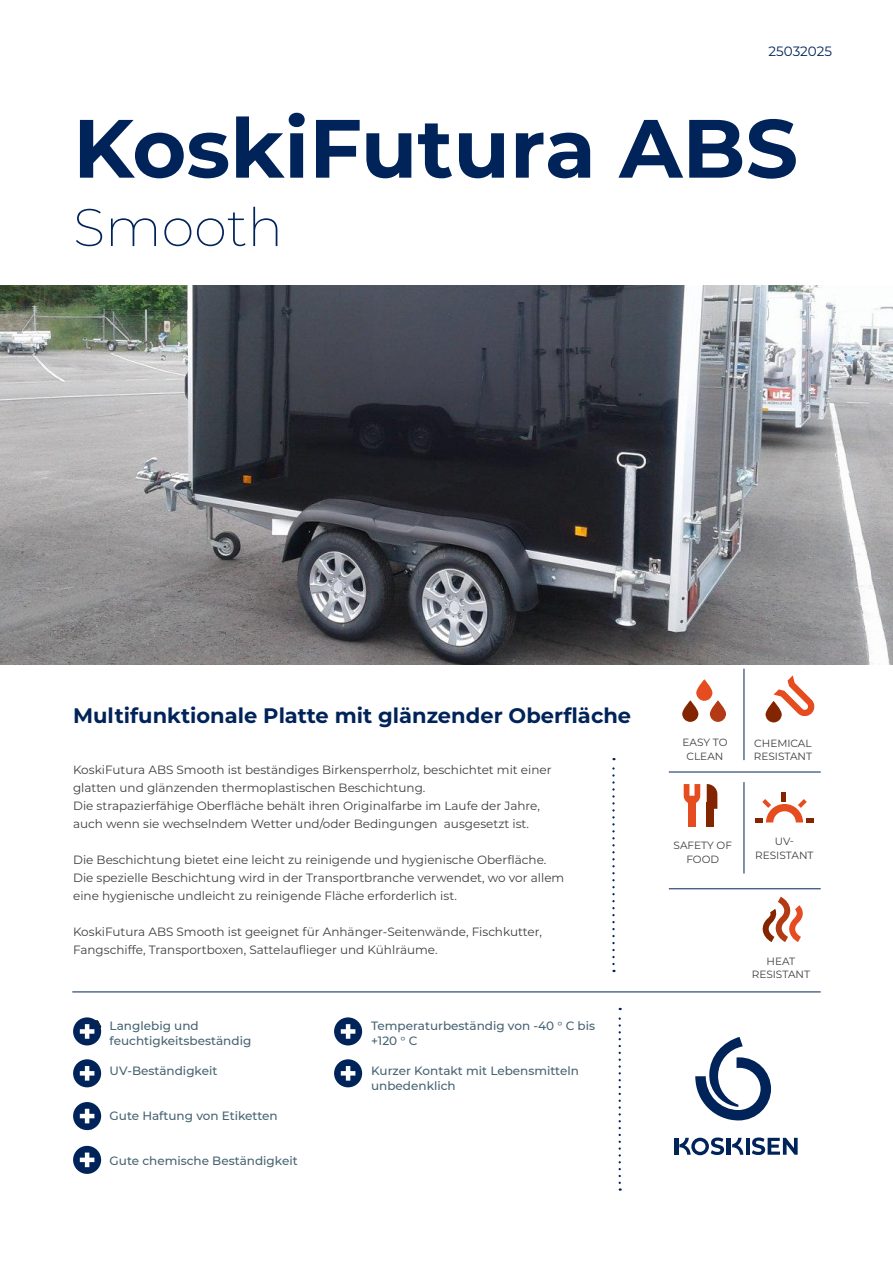
<style>
.page{position:relative;width:893px;height:1263px;background:#fff}
.page>*{position:absolute;margin:0;border:0;box-sizing:border-box;transform-origin:0 0}
.t1{font:700 82.5px "Montserrat";color:#002359}
.t2{font:200 52.95px "Montserrat";color:#002359}
.t3{font:700 21px "Montserrat";color:#002359}
.base{font:13.5px "Montserrat";color:#002359}
.base-2{font:12px/18px "Montserrat";color:#3e3e3f}
.Benefits_list{font:500 12px/15px "Montserrat";color:#476372}
.icon_text{font:10.5px/13.5px "Montserrat";color:#3e3e3f;text-align:center}
</style>
<div class="page">
<img style="left:0;top:286px;width:893px;height:378px">
<hr style="left:746px;top:1138px;width:3px;height:17px;background:#002359">
<hr style="left:674px;top:1138px;width:4px;height:17px;background:#002359">
<hr style="left:727px;top:1138px;width:4px;height:17px;background:#002359">
<svg style="left:752px;top:1137px;width:46px;height:18px"></svg>
<svg style="left:679px;top:1137px;width:45px;height:18px"></svg>
<svg style="left:732px;top:1138px;width:11px;height:17px"></svg>
<svg style="left:695px;top:1037px;width:76px;height:83px"></svg>
<svg style="left:612px;top:758px;width:3px;height:206px"></svg>
<svg style="left:619px;top:1008px;width:2px;height:183px"></svg>
<hr style="left:72px;top:991px;width:749px;height:1px;background:#002359">
<hr style="left:669px;top:888px;width:152px;height:1px;background:#002359">
<hr style="left:669px;top:772px;width:152px;height:1px;background:#002359">
<hr style="left:744px;top:782px;width:1px;height:91px;background:#002359">
<hr style="left:744px;top:669px;width:1px;height:91px;background:#002359">
<svg style="left:82px;top:1111px;width:19px;height:19px"></svg>
<svg style="left:96px;top:1020px;width:5px;height:20px"></svg>
<div style="left:73px;top:1017px;width:28px;height:28px;background:#002359;border-radius:50%"></div>
<svg style="left:85px;top:1024px;width:4px;height:15px"></svg>
<div style="left:80px;top:1029px;width:14px;height:5px;background:#fff"></div>
<div style="left:334px;top:1017px;width:28px;height:28px;background:#002359;border-radius:50%"></div>
<svg style="left:346px;top:1024px;width:4px;height:15px"></svg>
<div style="left:341px;top:1029px;width:14px;height:5px;background:#fff"></div>
<div style="left:73px;top:1059px;width:28px;height:28px;background:#002359;border-radius:50%"></div>
<hr style="left:85px;top:1066px;width:4px;height:14px;background:#fff">
<svg style="left:80px;top:1071px;width:14px;height:4px"></svg>
<div style="left:334px;top:1059px;width:28px;height:28px;background:#002359;border-radius:50%"></div>
<hr style="left:346px;top:1066px;width:4px;height:14px;background:#fff">
<svg style="left:341px;top:1071px;width:14px;height:4px"></svg>
<svg style="left:73px;top:1102px;width:28px;height:28px"></svg>
<hr style="left:85px;top:1109px;width:4px;height:14px;background:#fff">
<hr style="left:80px;top:1114px;width:14px;height:4px;background:#fff">
<div style="left:73px;top:1146px;width:28px;height:28px;background:#002359;border-radius:50%"></div>
<hr style="left:85px;top:1152px;width:4px;height:15px;background:#fff">
<div style="left:80px;top:1157px;width:14px;height:5px;background:#fff"></div>
<svg style="left:707px;top:784px;width:10px;height:25px"></svg>
<div style="left:707px;top:802px;width:7px;height:25px;background:#832501"></div>
<svg style="left:684px;top:784px;width:16px;height:20px"></svg>
<div style="left:688px;top:802px;width:7px;height:25px;background:#e54c20"></div>
<div style="left:781px;top:792px;width:5px;height:9px;background:#832501"></div>
<svg style="left:755px;top:799px;width:59px;height:23px"></svg>
<svg style="left:762px;top:897px;width:41px;height:45px"></svg>
<svg style="left:696px;top:679px;width:16px;height:22px"></svg>
<svg style="left:682px;top:700px;width:16px;height:22px"></svg>
<svg style="left:710px;top:700px;width:16px;height:22px"></svg>
<svg style="left:774px;top:675px;width:41px;height:41px"></svg>
<svg style="left:766px;top:701px;width:16px;height:21px"></svg>
<p class="base" style="left:769px;top:42px;width:65px">25032025</p>
<h1 class="t1" style="left:73px;top:89px;width:727px">KoskiFutura ABS</h1>
<h2 class="t2" style="left:73px;top:192px;width:211px">Smooth</h2>
<h3 class="t3" style="left:73px;top:700px;width:560px">Multifunktionale Platte mit glänzender Oberfläche</h3>
<p class="base-2" style="left:73px;top:760px;width:480px">KoskiFutura ABS Smooth ist beständiges Birkensperrholz, beschichtet mit einer glatten und glänzenden thermoplastischen Beschichtung.</p>
<p class="base-2" style="left:73px;top:796px;width:468px">Die strapazierfähige Oberfläche behält ihren Originalfarbe im Laufe der Jahre, auch wenn sie wechselndem Wetter und/oder Bedingungen ausgesetzt ist.</p>
<p class="base-2" style="left:73px;top:850px;width:475px">Die Beschichtung bietet eine leicht zu reinigende und hygienische Oberfläche.</p>
<p class="base-2" style="left:73px;top:868px;width:493px">Die spezielle Beschichtung wird in der Transportbranche verwendet, wo vor allem eine hygienische undleicht zu reinigende Fläche erforderlich ist.</p>
<p class="base-2" style="left:73px;top:922px;width:470px">KoskiFutura ABS Smooth ist geeignet für Anhänger-Seitenwände, Fischkutter,<br>Fangschiffe, Transportboxen, Sattelauflieger und Kühlräume.</p>
<p class="Benefits_list" style="left:110px;top:1018px;width:91px">Langlebig und</p>
<p class="Benefits_list" style="left:110px;top:1033px;width:143px">feuchtigkeitsbeständig</p>
<p class="Benefits_list" style="left:110px;top:1063px;width:109px">UV-Beständigkeit</p>
<p class="Benefits_list" style="left:110px;top:1108px;width:169px">Gute Haftung von Etiketten</p>
<p class="Benefits_list" style="left:110px;top:1153px;width:190px">Gute chemische Beständigkeit</p>
<p class="Benefits_list" style="left:371px;top:1018px;width:225px">Temperaturbeständig von -40 ° C bis +120 ° C</p>
<p class="Benefits_list" style="left:371px;top:1063px;width:209px">Kurzer Kontakt mit Lebensmitteln unbedenklich</p>
<p class="icon_text" style="left:682px;top:735px;width:47px">EASY TO<br>CLEAN</p>
<p class="icon_text" style="left:754px;top:736px;width:59px">CHEMICAL</p>
<p class="icon_text" style="left:754px;top:749px;width:60px">RESISTANT</p>
<p class="icon_text" style="left:674px;top:838px;width:60px">SAFETY OF<br>FOOD</p>
<p class="icon_text" style="left:755px;top:834px;width:60px">UV-<br>RESISTANT</p>
<p class="icon_text" style="left:752px;top:954px;width:60px">HEAT<br>RESISTANT</p>
</div>
